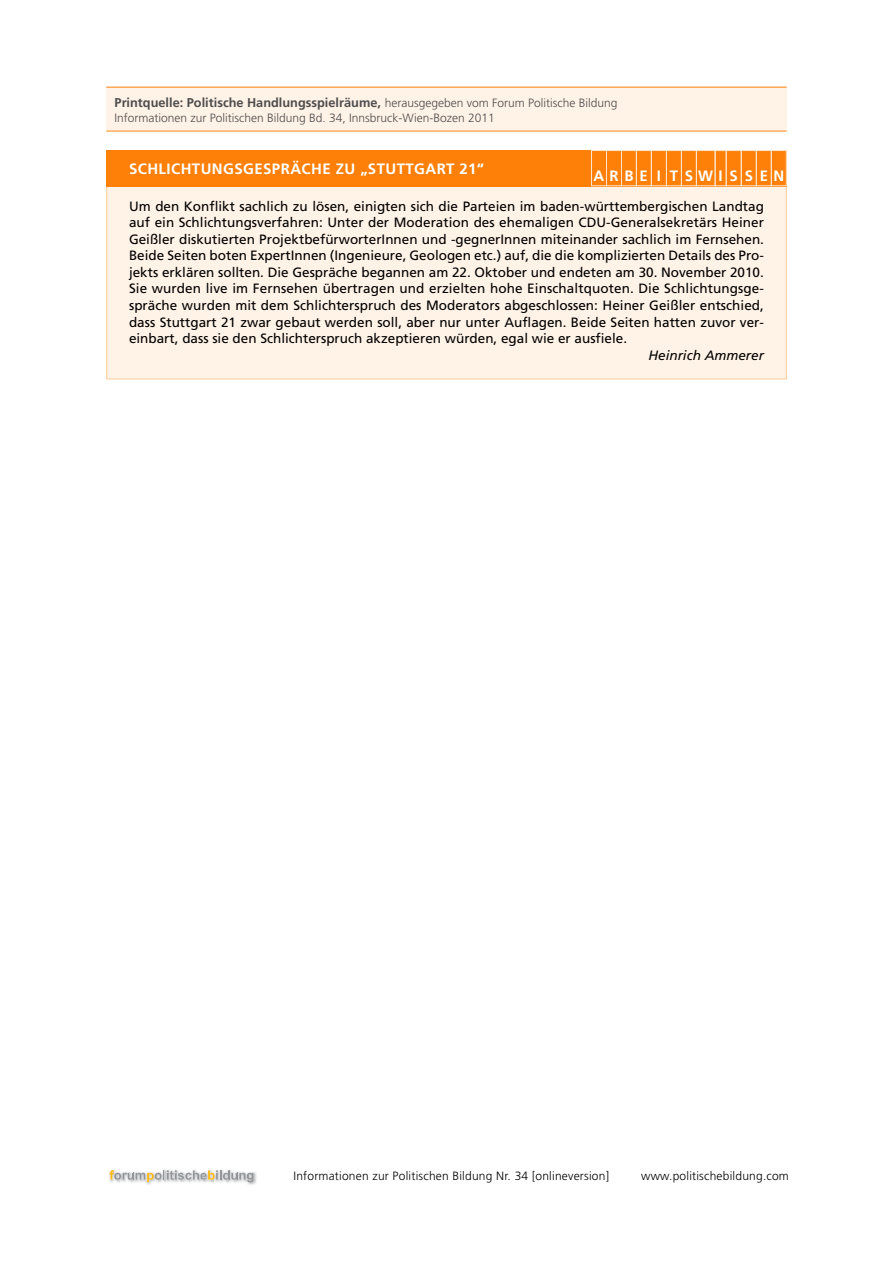
<style>
.page{position:relative;width:893px;height:1263px;background:#fff}
.page>*{position:absolute;margin:0;border:0;box-sizing:border-box;transform-origin:0 0}
.t1{font:700 15px "Frutiger";letter-spacing:.03em;color:#fff}
.t2{font:700 15px "Frutiger";letter-spacing:.395em;color:#fff}
.t3{font:13.5px/16.5px "Frutiger";color:#000;text-align:justify}
.t4{font:italic 13.5px "Frutiger";color:#000}
.t5{font:700 12.75px "Frutiger";color:#4d4d4d}
.t6{font:300 12px "Frutiger";letter-spacing:.02em;color:#000}
.t7{font:300 12px "Frutiger";color:#4d4d4d}
.s1{font-weight:300;font-size:12px}
</style>
<div class="page">
<img style="left:248px;top:1172px;width:9px;height:13px">
<svg style="left:109px;top:1170px;width:144px;height:14px"></svg>
<div style="left:106px;top:87px;width:681px;height:43px;background:#fff2e6"></div>
<hr style="left:106px;top:131px;width:681px;height:1px;background:#ff8008">
<hr style="left:106px;top:87px;width:681px;height:1px;background:#ff8008">
<div style="left:107px;top:151px;width:679px;height:228px;background:#fff2e6"></div>
<div style="left:106px;top:150px;width:681px;height:36px;background:#ff8008"></div>
<div style="left:591px;top:150px;width:16px;height:36px;border:1px solid #ffe6ce"></div>
<div style="left:606px;top:150px;width:16px;height:36px;border:1px solid #ffe6ce"></div>
<div style="left:621px;top:150px;width:16px;height:36px;border:1px solid #ffe6ce"></div>
<div style="left:636px;top:150px;width:16px;height:36px;border:1px solid #ffe6ce"></div>
<div style="left:651px;top:150px;width:16px;height:36px;border:1px solid #ffe6ce"></div>
<div style="left:666px;top:150px;width:16px;height:36px;border:1px solid #ffe6ce"></div>
<div style="left:681px;top:150px;width:16px;height:36px;border:1px solid #ffe6ce"></div>
<div style="left:726px;top:150px;width:16px;height:36px;border:1px solid #ffe6ce"></div>
<div style="left:741px;top:150px;width:16px;height:36px;border:1px solid #ffe6ce"></div>
<div style="left:756px;top:150px;width:16px;height:36px;border:1px solid #ffe6ce"></div>
<div style="left:771px;top:150px;width:16px;height:36px;border:1px solid #ffe6ce"></div>
<div style="left:696px;top:150px;width:20px;height:36px;border:1px solid #ffe6ce"></div>
<p class="t5" style="left:115px;top:95px;width:504px">Printquelle: Politische Handlungsspielräume, <span class="s1">herausgegeben vom Forum Politische Bildung</span></p>
<p class="t7" style="left:115px;top:111px;width:382px">Informationen zur Politischen Bildung Bd. 34, Innsbruck-Wien-Bozen 2011</p>
<p class="t1" style="left:129px;top:160px;width:357px">SCHLICHTUNGSGESPRÄCHE ZU „STUTTGART 21“</p>
<p class="t2" style="left:594px;top:167px;width:192px">ARBE I TSWISSEN</p>
<p class="t3" style="left:129px;top:198px;width:636px">Um den Konflikt sachlich zu lösen, einigten sich die Parteien im baden-württembergischen Landtag auf ein Schlichtungsverfahren: Unter der Moderation des ehemaligen CDU-Generalsekretärs Heiner Geißler diskutierten ProjektbefürworterInnen und -gegnerInnen miteinander sachlich im Fernsehen.<br>Beide Seiten boten ExpertInnen (Ingenieure, Geologen etc.) auf, die die komplizierten Details des Pro&shy;jekts erklären sollten. Die Gespräche begannen am 22. Oktober und endeten am 30. November 2010.<br>Sie wurden live im Fernsehen übertragen und erzielten hohe Einschaltquoten. Die Schlichtungsge&shy;spräche wurden mit dem Schlichterspruch des Moderators abgeschlossen: Heiner Geißler entschied, dass Stuttgart 21 zwar gebaut werden soll, aber nur unter Auflagen. Beide Seiten hatten zuvor ver&shy;einbart, dass sie den Schlichterspruch akzeptieren würden, egal wie er ausfiele.</p>
<p class="t4" style="left:648px;top:347px;width:117px">Heinrich Ammerer</p>
<p class="t6" style="left:293px;top:1169px;width:317px">Informationen zur Politischen Bildung Nr. 34 [onlineversion]</p>
<p class="t6" style="left:641px;top:1169px;width:149px">www.politischebildung.com</p>
</div>
